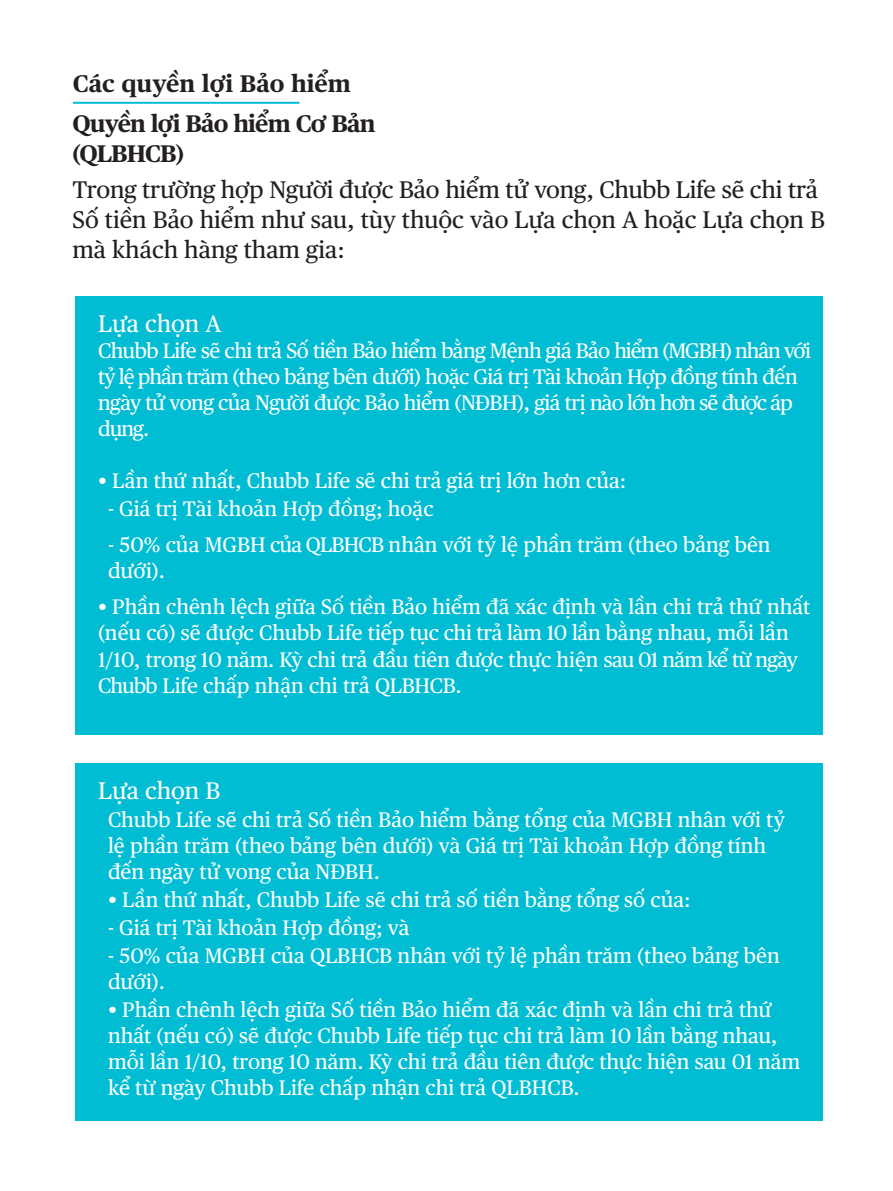
<style>
.page{position:relative;width:893px;height:1191px;background:#fff}
.page>*{position:absolute;margin:0;border:0;box-sizing:border-box;transform-origin:0 0}
.t1{font:24px/30px "Chubb Publico Text VN";letter-spacing:-.005em;color:#231f20}
.t2{font:700 24px/30px "Chubb Publico Text VN";letter-spacing:-.035em;color:#231f20}
.t3{font:700 24px "Chubb Publico Text VN";color:#231f20}
.t4{font:24px "Chubb Publico Text VN";color:#fff}
.t5{font:21px/26px "Chubb Publico Text VN";color:#fff}
.t6{font:21px/26px "Chubb Publico Text VN";letter-spacing:-.025em;color:#fff}
</style>
<div class="page">
<div style="left:75px;top:296px;width:747px;height:439px;background:#00bdd4"></div>
<div style="left:75px;top:763px;width:747px;height:358px;background:#00bdd4"></div>
<hr style="left:73px;top:102px;width:226px;height:2px;background:#00bdd4">
<p class="t3" style="left:73px;top:65px;width:279px">Các quyền lợi Bảo hiểm</p>
<p class="t2" style="left:72px;top:107px;width:304px">Quyền lợi Bảo hiểm Cơ Bản (QLBHCB)</p>
<p class="t1" style="left:72px;top:173px;width:754px">Trong trường hợp Người được Bảo hiểm tử vong, Chubb Life sẽ chi trả<br>Số tiền Bảo hiểm như sau, tùy thuộc vào Lựa chọn A hoặc Lựa chọn B mà khách hàng tham gia:</p>
<p class="t4" style="left:98px;top:306px;width:125px">Lựa chọn A</p>
<p class="t6" style="left:98px;top:337px;width:714px">Chubb Life sẽ chi trả Số tiền Bảo hiểm bằng Mệnh giá Bảo hiểm (MGBH) nhân với tỷ lệ phần trăm (theo bảng bên dưới) hoặc Giá trị Tài khoản Hợp đồng tính đến ngày tử vong của Người được Bảo hiểm (NĐBH), giá trị nào lớn hơn sẽ được áp dụng.</p>
<p class="t5" style="left:98px;top:467px;width:529px">• Lần thứ nhất, Chubb Life sẽ chi trả giá trị lớn hơn của:</p>
<p class="t5" style="left:108px;top:495px;width:327px">- Giá trị Tài khoản Hợp đồng; hoặc</p>
<p class="t5" style="left:108px;top:531px;width:664px">- 50% của MGBH của QLBHCB nhân với tỷ lệ phần trăm (theo bảng bên dưới).</p>
<p class="t5" style="left:98px;top:593px;width:713px">• Phần chênh lệch giữa Số tiền Bảo hiểm đã xác định và lần chi trả thứ nhất (nếu có) sẽ được Chubb Life tiếp tục chi trả làm 10 lần bằng nhau, mỗi lần 1/10, trong 10 năm. Kỳ chi trả đầu tiên được thực hiện sau 01 năm kể từ ngày Chubb Life chấp nhận chi trả QLBHCB.</p>
<p class="t4" style="left:98px;top:772px;width:124px">Lựa chọn B</p>
<p class="t5" style="left:108px;top:805px;width:678px">Chubb Life sẽ chi trả Số tiền Bảo hiểm bằng tổng của MGBH nhân với tỷ lệ phần trăm (theo bảng bên dưới) và Giá trị Tài khoản Hợp đồng tính đến ngày tử vong của NĐBH.</p>
<p class="t5" style="left:108px;top:885px;width:584px">• Lần thứ nhất, Chubb Life sẽ chi trả số tiền bằng tổng số của:</p>
<p class="t5" style="left:108px;top:913px;width:303px">- Giá trị Tài khoản Hợp đồng; và</p>
<p class="t5" style="left:108px;top:941px;width:673px">- 50% của MGBH của QLBHCB nhân với tỷ lệ phần trăm (theo bảng bên dưới).</p>
<p class="t5" style="left:108px;top:995px;width:693px">• Phần chênh lệch giữa Số tiền Bảo hiểm đã xác định và lần chi trả thứ nhất (nếu có) sẽ được Chubb Life tiếp tục chi trả làm 10 lần bằng nhau, mỗi lần 1/10, trong 10 năm. Kỳ chi trả đầu tiên được thực hiện sau 01 năm kể từ ngày Chubb Life chấp nhận chi trả QLBHCB.</p>
</div>
